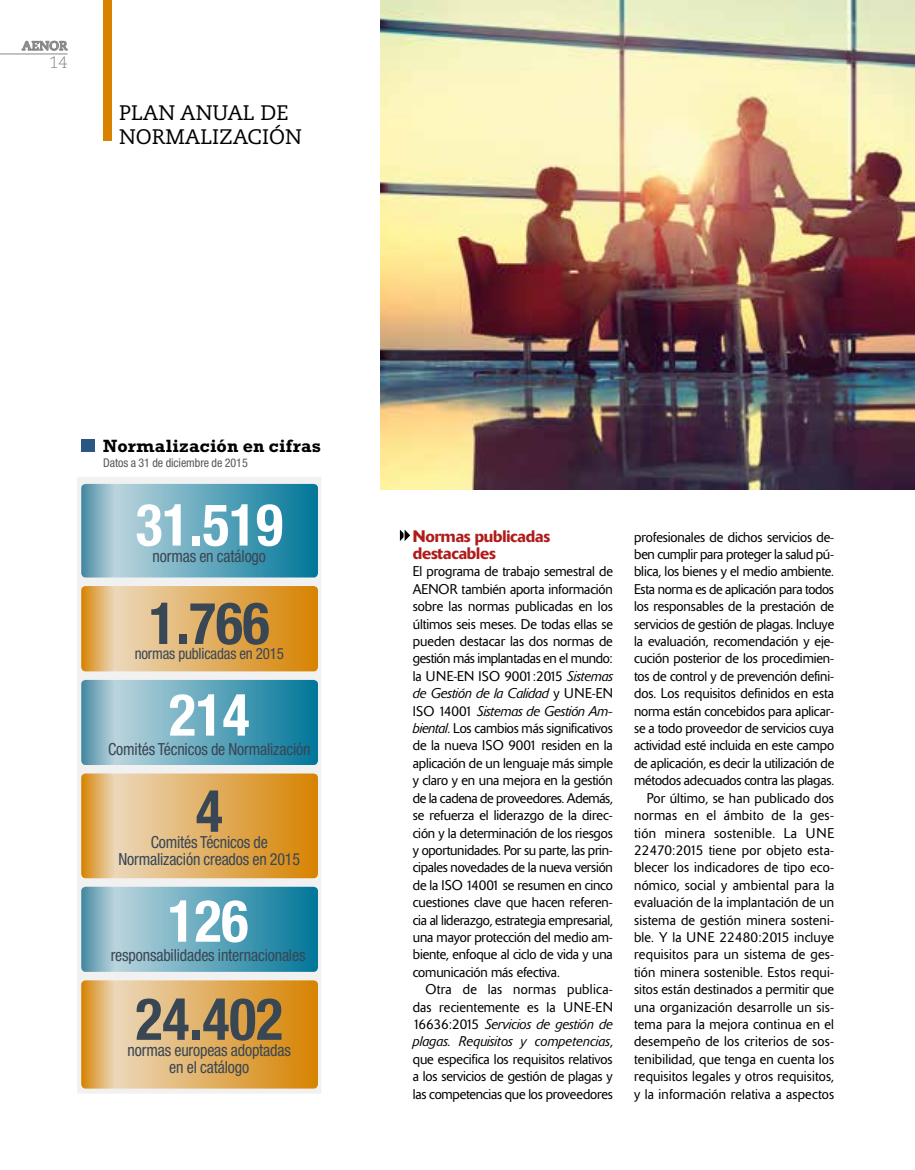
<style>
.page{position:relative;width:915px;height:1170px;background:#fff}
.page>*{position:absolute;margin:0;border:0;box-sizing:border-box;transform-origin:0 0}
.t1{font:700 condensed 58.35px "Helvetica Neue LT Std";color:#fff;scale:.96 1}
.t2{font:700 condensed 58.35px "Helvetica Neue LT Std";color:#394654;scale:.96 1}
.t3{font:21px/24px "Caecilia LT Std";color:#000}
.t4{font:700 18px "Rockwell Std";letter-spacing:.015em;color:#000}
.t5{font:condensed 16.65px/16.6px "Helvetica Neue LT Std";letter-spacing:-.01em;color:#394654;text-align:center;scale:.96 1}
.t6{font:500 16.5px/17.4px "Delta";letter-spacing:-.01em;color:#af1c1a}
.t7{font:300 16.5px "Caecilia LT Std";color:#878787}
.t8{font:condensed 15.6px "Helvetica Neue LT Std";letter-spacing:-.01em;color:#394654;scale:.96 1}
.t9{font:300 13.95px/17.4px "Delta";letter-spacing:-.005em;color:#000;text-align:justify}
.t10{font:700 12.75px "Caecilia LT Std";color:#878787}
.t11{font:condensed 12px "Helvetica Neue LT Std";letter-spacing:-.005em;color:#575756}
.s1{font-style:italic}
</style>
<div class="page">
<svg style="left:22px;top:41px;width:46px;height:10px"></svg>
<hr style="left:0;top:54px;width:68px;height:1px;background:#878787">
<svg style="left:77px;top:477px;width:244px;height:616px;fill:#f2f1f2"></svg>
<svg style="left:81px;top:484px;width:237px;height:93px;background:#61a6bb"></svg>
<svg style="left:81px;top:680px;width:237px;height:85px;background:#61a6bb"></svg>
<svg style="left:81px;top:773px;width:237px;height:105px;background:#e1ad5e"></svg>
<svg style="left:81px;top:980px;width:237px;height:108px;background:#e1ad5e"></svg>
<svg style="left:81px;top:886px;width:237px;height:85px;background:#63a6bb"></svg>
<svg style="left:81px;top:586px;width:237px;height:85px;background:#e0ad5d"></svg>
<div style="left:81px;top:439px;width:14px;height:13px;background:#2a5782"></div>
<div style="left:103px;top:0;width:9px;height:140px;background:#d78300"></div>
<img style="left:381px;top:0;width:533px;height:489px">
<svg style="left:399px;top:529px;width:12px;height:13px"></svg>
<p class="t10" style="left:22px;top:38px;width:47px">AENOR</p>
<p class="t7" style="left:49px;top:53px;width:20px">14</p>
<h2 class="t3" style="left:119px;top:101px;width:184px">PLAN ANUAL DE<br>NORMALIZACIÓN</h2>
<p class="t4" style="left:103px;top:435px;width:219px">Normalización en cifras</p>
<p class="t11" style="left:103px;top:456px;width:146px">Datos a 31 de diciembre de 2015</p>
<h1 class="t1" style="left:136px;top:489px;width:155px">31.519</h1>
<p class="t5" style="left:152px;top:547px;width:119px">normas en catálogo</p>
<h1 class="t2" style="left:149px;top:588px;width:127px">1.766</h1>
<p class="t8" style="left:135px;top:644px;width:157px">normas publicadas en 2015</p>
<h1 class="t1" style="left:169px;top:679px;width:85px">214</h1>
<p class="t5" style="left:108px;top:740px;width:212px">Comités Técnicos de Normalización</p>
<h1 class="t2" style="left:196px;top:775px;width:29px">4</h1>
<p class="t5" style="left:118px;top:834px;width:191px">Comités Técnicos de<br>Normalización creados en 2015</p>
<h1 class="t1" style="left:168px;top:885px;width:85px">126</h1>
<p class="t5" style="left:111px;top:946px;width:204px">responsabilidades internacionales</p>
<h1 class="t2" style="left:136px;top:983px;width:155px">24.402</h1>
<p class="t5" style="left:128px;top:1041px;width:171px">normas europeas adoptadas en el catálogo</p>
<p class="t6" style="left:412px;top:527px;width:139px">Normas publicadas destacables</p>
<p class="t9" style="left:412px;top:563px;width:201px">El programa de trabajo semestral de AENOR también aporta información sobre las normas publicadas en los últimos seis meses. De todas ellas se pueden destacar las dos normas de gestión más implantadas en el mundo: la UNE-EN ISO 9001:2015 <span class="s1">Sistemas de Gestión de la Calidad</span> y UNE-EN ISO 14001 <span class="s1">Sistemas de Gestión Am&shy;biental</span>. Los cambios más significativos de la nueva ISO 9001 residen en la aplicación de un lenguaje más simple y claro y en una mejora en la gestión de la cadena de proveedores. Además, se refuerza el liderazgo de la direc&shy;ción y la determinación de los riesgos y oportunidades. Por su parte, las prin&shy;cipales novedades de la nueva versión de la ISO 14001 se resumen en cinco cuestiones clave que hacen referen&shy;cia al liderazgo, estrategia empresarial, una mayor protección del medio am&shy;biente, enfoque al ciclo de vida y una comunicación más efectiva.</p>
<p class="t9" style="left:412px;top:980px;width:201px;text-indent:13px">Otra de las normas publica&shy;das recientemente es la UNE-EN 16636:2015 <span class="s1">Servicios de gestión de plagas. Requisitos y competencias</span>, que especifica los requisitos relativos a los servicios de gestión de plagas y las competencias que los proveedores</p>
<p class="t9" style="left:634px;top:528px;width:201px;text-align:right">profesionales de dichos servicios de&shy;ben cumplir para proteger la salud pú&shy;blica, los bienes y el medio ambiente.<br>Esta norma es de aplicación para todos los responsables de la prestación de servicios de gestión de plagas. Incluye la evaluación, recomendación y eje&shy;cución posterior de los procedimien&shy;tos de control y de prevención defini&shy;dos. Los requisitos definidos en esta norma están concebidos para aplicar&shy;se a todo proveedor de servicios cuya actividad esté incluida en este campo de aplicación, es decir la utilización de métodos adecuados contra las plagas.<br>Por último, se han publicado dos normas en el ámbito de la ges&shy;tión minera sostenible. La UNE 22470:2015 tiene por objeto esta&shy;blecer los indicadores de tipo eco&shy;nómico, social y ambiental para la evaluación de la implantación de un sistema de gestión minera sosteni&shy;ble. Y la UNE 22480:2015 incluye requisitos para un sistema de ges&shy;tión minera sostenible. Estos requi&shy;sitos están destinados a permitir que una organización desarrolle un sis&shy;tema para la mejora continua en el desempeño de los criterios de sos&shy;tenibilidad, que tenga en cuenta los requisitos legales y otros requisitos, y la información relativa a aspectos</p>
</div>
